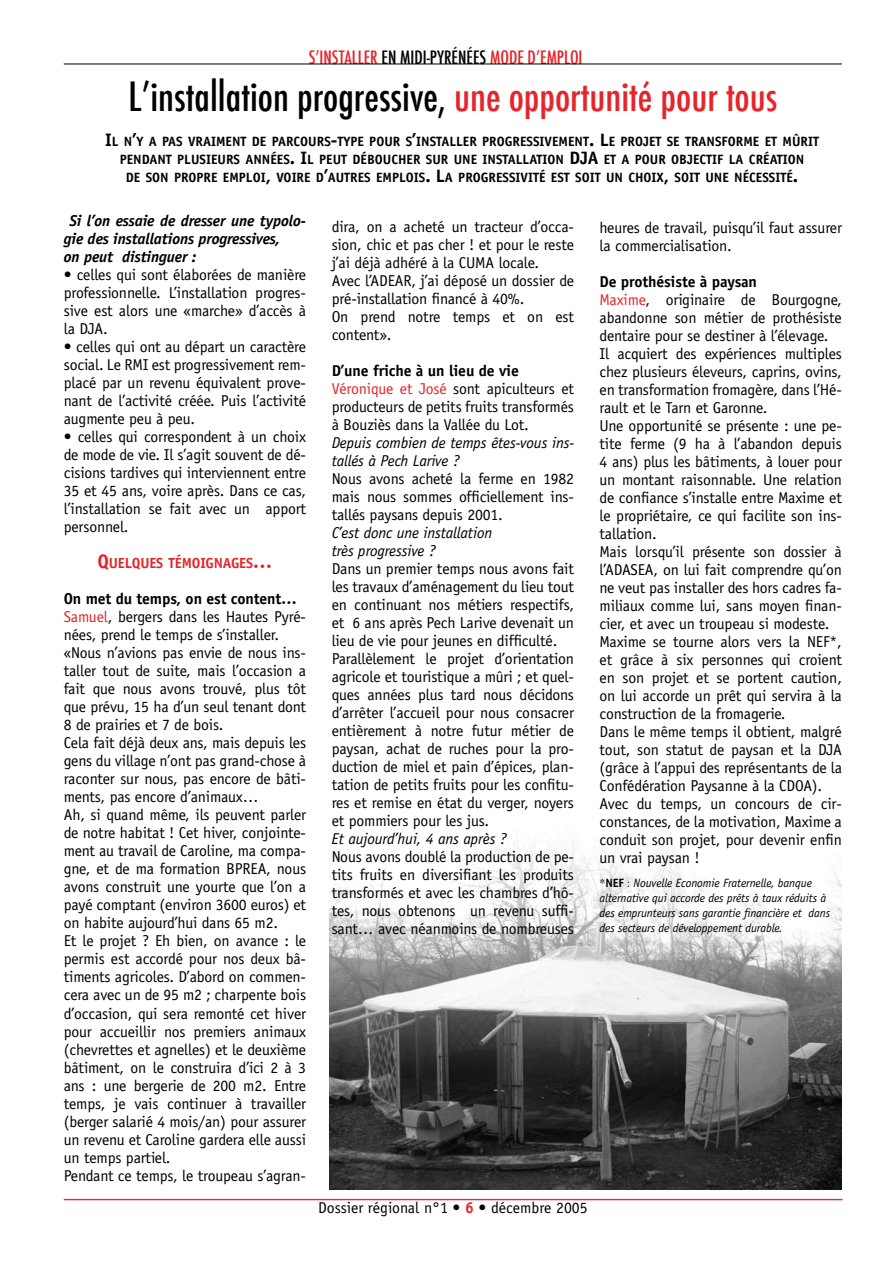
<style>
.page{position:relative;width:893px;height:1263px;background:#fff}
.page>*{position:absolute;margin:0;border:0;box-sizing:border-box;transform-origin:0 0}
.t1{font:500 condensed 39.3px "Futura";color:#000}
.t2{font:500 condensed 18px "Futura";color:#e4252a}
.t3{font:15.75px/18px "Officina Sans";letter-spacing:-.01em;color:#000}
.t4{font:italic 15.75px/18px "Officina Sans";letter-spacing:-.01em;color:#000}
.t5{font:italic 700 15.75px/18px "Officina Sans";letter-spacing:-.01em;color:#000}
.t6{font:700 14.7px "Officina Sans";letter-spacing:-.015em;color:#e4252a}
.t7{font:700 13.5px/18px "Officina Sans";color:#000;text-align:center}
.t8{font:italic 12px/15px "Officina Sans";letter-spacing:-.01em;color:#000}
.s1{color:#000}
.s2{color:#e4252a}
.s3{font-size:18px}
.s4{font-size:19.5px}
.s5{font-weight:700}
.s6{font-family:"Times";font-style:normal}
.s7{font-weight:700;font-style:normal}
.s8{font-weight:700;color:#e4252a}
</style>
<div class="page">
<hr style="left:64px;top:1199px;width:779px;height:1px;background:#e4252a">
<img style="left:330px;top:841px;width:512px;height:348px">
<hr style="left:64px;top:64px;width:778px;height:1px;background:#000">
<p class="t2" style="left:309px;top:46px;width:275px">S’INSTALLER <span class="s1">EN MIDI-PYRÉNÉES</span> MODE D’EMPLOI</p>
<h1 class="t1" style="left:128px;top:71px;width:650px">L’installation progressive, <span class="s2">une opportunité pour tous</span></h1>
<p class="t7" style="left:105px;top:132px;width:716px"><span class="s3">I</span>L N<span class="s3">’</span>Y A PAS VRAIMENT DE PARCOURS<span class="s3">-</span>TYPE POUR S<span class="s3">’</span>INSTALLER PROGRESSIVEMENT<span class="s3">. L</span>E PROJET SE TRANSFORME ET MÛRIT<br>PENDANT PLUSIEURS ANNÉES<span class="s3">. I</span>L PEUT DÉBOUCHER SUR UNE INSTALLATION <span class="s3">DJA</span> ET A POUR OBJECTIF LA CRÉATION<br>DE SO N PROPRE EMPLOI<span class="s3">,</span> VOIRE D<span class="s3">’</span>AUTRES EMPLOIS<span class="s3">. L</span>A PROGRESSIVITÉ EST SOIT UN CHOIX<span class="s3">,</span> SOIT UNE NÉCESSITÉ<span class="s3">.</span></p>
<p class="t5" style="left:64px;top:212px;width:244px;text-indent:6px">Si l’on essaie de dresser une typolo&shy;gie des installations progressives,<br>on peut distinguer :</p>
<p class="t3" style="left:64px;top:266px;width:244px;text-align:justify">• celles qui sont élaborées de manière professionnelle. L’installation progres&shy;sive est alors une «marche» d’accès à la DJA.</p>
<p class="t3" style="left:64px;top:338px;width:244px;text-align:justify">• celles qui ont au départ un caractère social. Le RMI est progressivement rem&shy;placé par un revenu équivalent prove&shy;nant de l’activité créée. Puis l’activité augmente peu à peu.</p>
<p class="t3" style="left:64px;top:428px;width:244px;text-align:justify">• celles qui correspondent à un choix de mode de vie. Il s’agit souvent de dé&shy;cisions tardives qui interviennent entre 35 et 45 ans, voire après. Dans ce cas, l’installation se fait avec un apport personnel.</p>
<p class="t6" style="left:98px;top:554px;width:176px"><span class="s4">Q</span>UELQUES TÉMOIGNAGES<span class="s4">…</span></p>
<p class="t3" style="left:64px;top:590px;width:244px"><span class="s5">ON MET DU TEMPS, ON EST CONTENT… </span><span class="s2">Samuel</span>, bergers dans les Hautes Pyré&shy;nées, prend le temps de s’installer. «Nous n’avions pas envie de nous ins&shy;taller tout de suite, mais l’occasion a fait que nous avons trouvé, plus tôt que prévu, 15 ha d’un seul tenant dont 8 de prairies et 7 de bois.<br>Cela fait déjà deux ans, mais depuis les gens du village n’ont pas grand-chose à raconter sur nous, pas encore de bâti&shy;ments, pas encore d’animaux…<br>Ah, si quand même, ils peuvent parler de notre habitat ! Cet hiver, conjointe&shy;ment au travail de Caroline, ma compa&shy;gne, et de ma formation BPREA, nous avons construit une yourte que l’on a payé comptant (environ 3600 euros) et on habite aujourd’hui dans 65 m2.<br>Et le projet ? Eh bien, on avance : le permis est accordé pour nos deux bâ&shy;timents agricoles. D’abord on commen&shy;cera avec un de 95 m2 ; charpente bois d’occasion, qui sera remonté cet hiver pour accueillir nos premiers animaux (chevrettes et agnelles) et le deuxième bâtiment, on le construira d’ici 2 à 3 ans : une bergerie de 200 m2. Entre temps, je vais continuer à travailler (berger salarié 4 mois/an) pour assurer un revenu et Caroline gardera elle aussi un temps partiel.<br>Pendant ce temps, le troupeau s’agran-</p>
<p class="t3" style="left:332px;top:217px;width:244px">dira, on a acheté un tracteur d’occa&shy;sion, chic et pas cher ! et pour le reste j’ai déjà adhéré à la CUMA locale.<br>Avec l’ADEAR, j’ai déposé un dossier de pré-installation financé à 40%.<br>On prend notre temps et on est content».</p>
<p class="t3" style="left:332px;top:361px;width:244px"><span class="s5">D’UNE FRICHE À UN LIEU DE VIE </span><span class="s2">Véronique et José</span> sont apiculteurs et producteurs de petits fruits transformés à Bouziès dans la Vallée du Lot.</p>
<p class="t4" style="left:332px;top:433px;width:244px">Depuis combien de temps êtes-vous ins&shy;tallés à Pech Larive ?</p>
<p class="t3" style="left:332px;top:469px;width:244px;text-align:justify">Nous avons acheté la ferme en 1982 mais nous sommes officiellement ins&shy;tallés paysans depuis 2001.</p>
<p class="t4" style="left:332px;top:523px;width:162px">C’est donc une installation très progressive ?</p>
<p class="t3" style="left:332px;top:559px;width:244px">Dans un premier temps nous avons fait les travaux d’aménagement du lieu tout en continuant nos métiers respectifs, et 6 ans après Pech Larive devenait un lieu de vie pour jeunes en difficulté.<br>Parallèlement le projet d’orientation agricole et touristique a mûri ; et quel&shy;ques années plus tard nous décidons d’arrêter l’accueil pour nous consacrer entièrement à notre futur métier de paysan, achat de ruches pour la pro&shy;duction de miel et pain d’épices, plan&shy;tation de petits fruits pour les confitu&shy;res et remise en état du verger, noyers et pommiers pour les jus.</p>
<p class="t4" style="left:332px;top:829px;width:177px">Et aujourd’hui, 4 ans après ?</p>
<p class="t3" style="left:332px;top:847px;width:244px;text-align:justify">Nous avons doublé la production de pe&shy;tits fruits en diversifiant les produits transformés et avec les chambres d’hô&shy;tes, nous obtenons un revenu suffi&shy;sant… avec néanmoins de nombreuses</p>
<p class="t3" style="left:600px;top:219px;width:244px">heures de travail, puisqu’il faut assurer la commercialisation.</p>
<p class="t3" style="left:600px;top:273px;width:244px"><span class="s5">DE PROTHÉSISTE À PAYSAN<br></span><span class="s2">Maxime</span>, originaire de Bourgogne, abandonne son métier de prothésiste dentaire pour se destiner à l’élevage.<br>Il acquiert des expériences multiples chez plusieurs éleveurs, caprins, ovins, en transformation fromagère, dans l’Hé&shy;rault et le Tarn et Garonne.<br>Une opportunité se présente : une pe&shy;tite ferme (9 ha à l’abandon depuis 4 ans) plus les bâtiments, à louer pour un montant raisonnable. Une relation de confiance s’installe entre Maxime et le propriétaire, ce qui facilite son ins&shy;tallation.<br>Mais lorsqu’il présente son dossier à l’ADASEA, on lui fait comprendre qu’on ne veut pas installer des hors cadres fa&shy;miliaux comme lui, sans moyen finan&shy;cier, et avec un troupeau si modeste.<br>Maxime se tourne alors vers la NEF*, et grâce à six personnes qui croient en son projet et se portent caution, on lui accorde un prêt qui servira à la construction de la fromagerie.<br>Dans le même temps il obtient, malgré tout, son statut de paysan et la DJA (grâce à l’appui des représentants de la Confédération Paysanne à la CDOA).<br>Avec du temps, un concours de cir&shy;constances, de la motivation, Maxime a conduit son projet, pour devenir enfin un vrai paysan !</p>
<p class="t8" style="left:600px;top:875px;width:232px"><span class="s6">*</span><span class="s7">NEF</span> <span class="s6">:</span> Nouvelle Economie Fraternelle, banque alternative qui accorde des prêts à taux réduits à des emprunteurs sans garantie financière et dans des secteurs de développement durable.</p>
<p class="t3" style="left:318px;top:1199px;width:271px">Dossier régional n°1 • <span class="s8">6</span> • décembre 2005</p>
</div>
